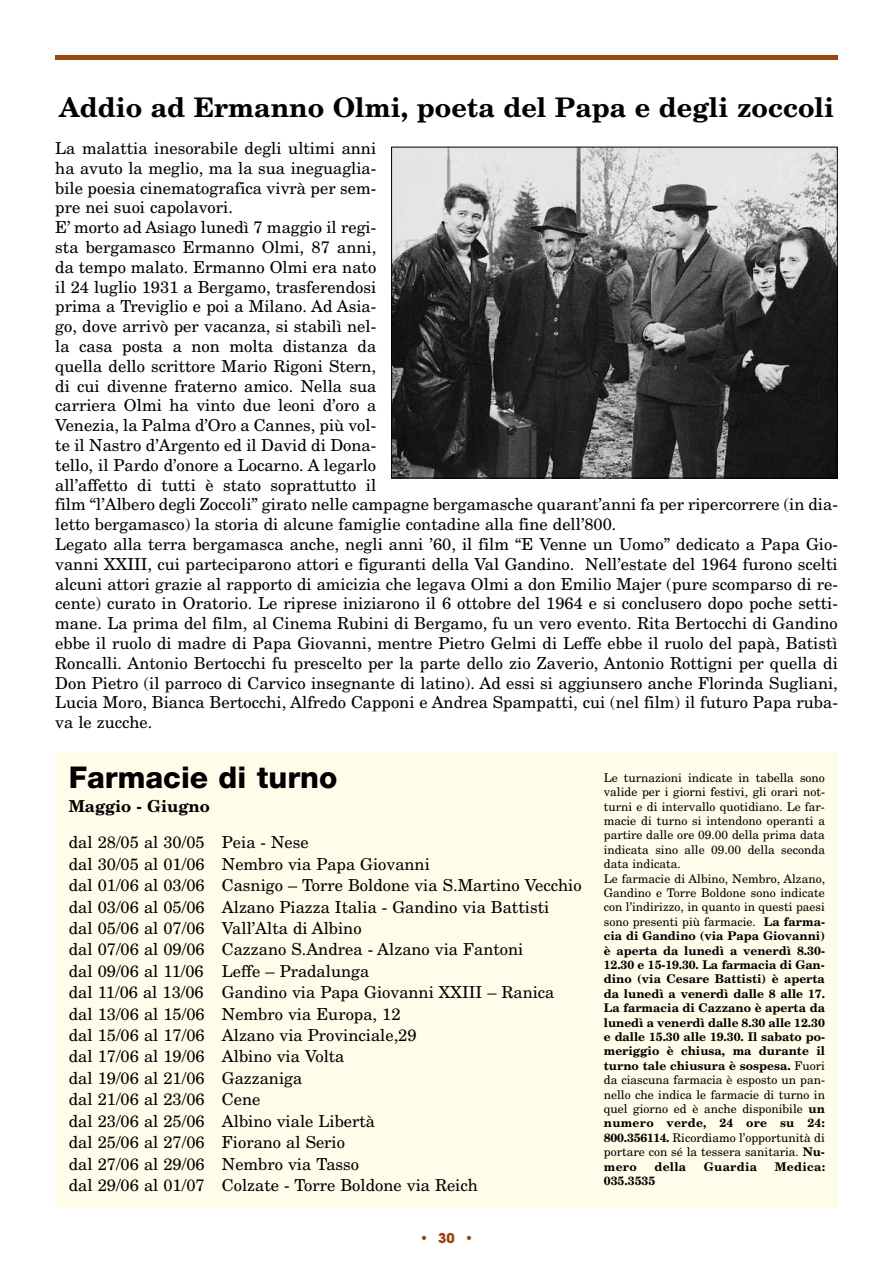
<style>
.page{position:relative;width:893px;height:1263px;background:#fff}
.page>*{position:absolute;margin:0;border:0;box-sizing:border-box;transform-origin:0 0}
.t1{font:800 30px "Helvetica Neue";color:#000}
.t2{font:700 27px "New Century Schlbk";color:#000}
.t3{font:16.5px/19.8px "New Century Schlbk";color:#000}
.t4{font:700 16.5px "New Century Schlbk";color:#000}
.t5{font:700 13.5px "Avant Garde";color:#99460f}
.t6{font:12px/14.4px "New Century Schlbk";color:#000}
.t7{font:700 12px "New Century Schlbk";letter-spacing:.025em;color:#000}
.s1{font-weight:700}
</style>
<div class="page">
<div style="left:55px;top:753px;width:783px;height:455px;background:#fffdea"></div>
<div style="left:55px;top:55px;width:783px;height:5px;background:#99460f"></div>
<img style="left:393px;top:149px;width:443px;height:327px">
<div style="left:391px;top:147px;width:447px;height:331px;border:1px solid #000"></div>
<h2 class="t2" style="left:59px;top:90px;width:776px">Addio ad Ermanno Olmi, poeta del Papa e degli zoccoli</h2>
<p class="t3" style="left:55px;top:138px;width:784px">La malattia inesorabile degli ultimi anni<br>ha avuto la meglio, ma la sua ineguaglia-<br>bile poesia cinematografica vivrà per sem-<br>pre nei suoi capolavori.<br>E’ morto ad Asiago lunedì 7 maggio il regi-<br>sta bergamasco Ermanno Olmi, 87 anni,<br>da tempo malato. Ermanno Olmi era nato<br>il 24 luglio 1931 a Bergamo, trasferendosi<br>prima a Treviglio e poi a Milano. Ad Asia-<br>go, dove arrivò per vacanza, si stabilì nel-<br>la casa posta a non molta distanza da<br>quella dello scrittore Mario Rigoni Stern,<br>di cui divenne fraterno amico. Nella sua<br>carriera Olmi ha vinto due leoni d’oro a<br>Venezia, la Palma d’Oro a Cannes, più vol-<br>te il Nastro d’Argento ed il David di Dona-<br>tello, il Pardo d’onore a Locarno. A legarlo<br>all’affetto di tutti è stato soprattutto il<br>film “l’Albero degli Zoccoli” girato nelle campagne bergamasche quarant’anni fa per ripercorrere (in dia&shy;letto bergamasco) la storia di alcune famiglie contadine alla fine dell’800.<br>Legato alla terra bergamasca anche, negli anni ’60, il film “E Venne un Uomo” dedicato a Papa Gio&shy;vanni XXIII, cui parteciparono attori e figuranti della Val Gandino. Nell’estate del 1964 furono scelti alcuni attori grazie al rapporto di amicizia che legava Olmi a don Emilio Majer (pure scomparso di re&shy;cente) curato in Oratorio. Le riprese iniziarono il 6 ottobre del 1964 e si conclusero dopo poche setti&shy;mane. La prima del film, al Cinema Rubini di Bergamo, fu un vero evento. Rita Bertocchi di Gandino ebbe il ruolo di madre di Papa Giovanni, mentre Pietro Gelmi di Leffe ebbe il ruolo del papà, Batistì Roncalli. Antonio Bertocchi fu prescelto per la parte dello zio Zaverio, Antonio Rottigni per quella di Don Pietro (il parroco di Carvico insegnante di latino). Ad essi si aggiunsero anche Florinda Sugliani, Lucia Moro, Bianca Bertocchi, Alfredo Capponi e Andrea Spampatti, cui (nel film) il futuro Papa ruba&shy;va le zucche.</p>
<h1 class="t1" style="left:69px;top:759px;width:270px">Farmacie di turno</h1>
<p class="t4" style="left:69px;top:795px;width:143px">Maggio - Giugno</p>
<p class="t3" style="left:69px;top:831px;width:514px;line-height:21.5px">dal 28/05 al 30/05 Peia - Nese<br>dal 30/05 al 01/06 Nembro via Papa Giovanni<br>dal 01/06 al 03/06 Casnigo – Torre Boldone via S.Martino Vecchio dal 03/06 al 05/06 Alzano Piazza Italia - Gandino via Battisti<br>dal 05/06 al 07/06 Vall’Alta di Albino<br>dal 07/06 al 09/06 Cazzano S.Andrea - Alzano via Fantoni<br>dal 09/06 al 11/06 Leffe – Pradalunga<br>dal 11/06 al 13/06 Gandino via Papa Giovanni XXIII – Ranica dal 13/06 al 15/06 Nembro via Europa, 12<br>dal 15/06 al 17/06 Alzano via Provinciale,29<br>dal 17/06 al 19/06 Albino via Volta<br>dal 19/06 al 21/06 Gazzaniga<br>dal 21/06 al 23/06 Cene<br>dal 23/06 al 25/06 Albino viale Libertà<br>dal 25/06 al 27/06 Fiorano al Serio<br>dal 27/06 al 29/06 Nembro via Tasso<br>dal 29/06 al 01/07 Colzate - Torre Boldone via Reich</p>
<p class="t5" style="left:419px;top:1230px;width:56px">• 30 •</p>
<p class="t6" style="left:604px;top:770px;width:223px">Le turnazioni indicate in tabella sono valide per i giorni festivi, gli orari not&shy;turni e di intervallo quotidiano. Le far&shy;macie di turno si intendono operanti a partire dalle ore 09.00 della prima data indicata sino alle 09.00 della seconda data indicata.<br>Le farmacie di Albino, Nembro, Alzano, Gandino e Torre Boldone sono indicate con l’indirizzo, in quanto in questi paesi sono presenti più farmacie. <span class="s1">La farma&shy;cia di Gandino (via Papa Giovanni) è aperta da lunedì a venerdì 8.30- 12.30 e 15-19.30. La farmacia di Gan&shy;dino (via Cesare Battisti) è aperta da lunedì a venerdì dalle 8 alle 17.<br>La farmacia di Cazzano è aperta da lunedì a venerdì dalle 8.30 alle 12.30 e dalle 15.30 alle 19.30. Il sabato po&shy;meriggio è chiusa, ma durante il turno tale chiusura è sospesa.</span> Fuori da ciascuna farmacia è esposto un pan&shy;nello che indica le farmacie di turno in quel giorno ed è anche disponibile <span class="s1">un numero verde, 24 ore su 24:<br>800.356114.</span> Ricordiamo l’opportunità di portare con sé la tessera sanitaria. <span class="s1">Nu&shy;mero</span></p>
<p class="t7" style="left:654px;top:1158px;width:33px">della</p>
<p class="t7" style="left:704px;top:1158px;width:55px">Guardia</p>
<p class="t7" style="left:775px;top:1158px;width:52px">Medica:</p>
<p class="t7" style="left:604px;top:1173px;width:53px">035.3535</p>
</div>
